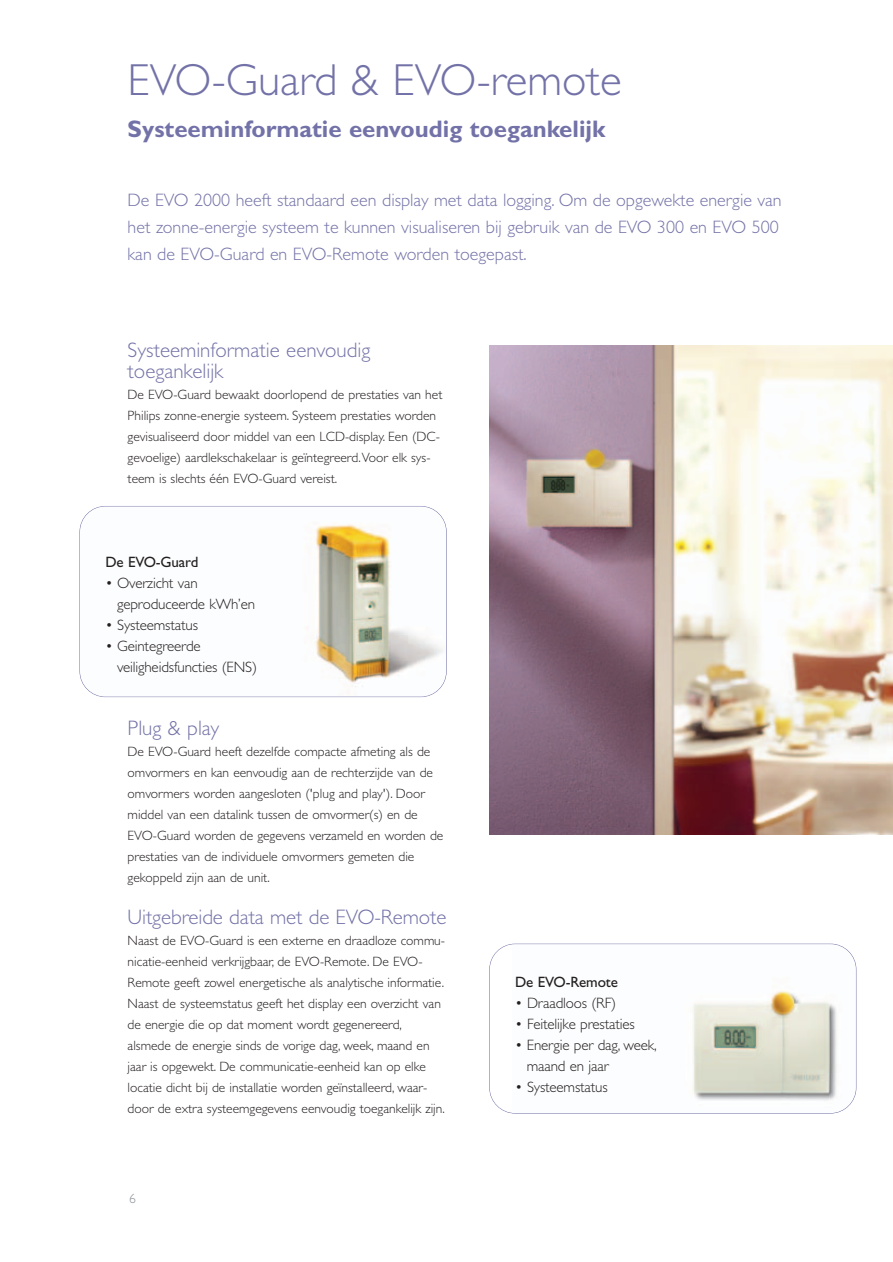
<style>
.page{position:relative;width:893px;height:1262px;background:#fff}
.page>*{position:absolute;margin:0;border:0;box-sizing:border-box;transform-origin:0 0}
.t1{font:300 45px "Gill Alt One";color:#7372a8}
.t2{font:700 24px "Gill Alt One";color:#7372a8}
.t3{font:300 21px/21px "Gill Sans";color:#7372a8}
.t4{font:300 18px/27px "Gill Sans";color:#7372a8}
.t5{font:300 15px/21px "Gill Alt One";letter-spacing:-.01em;color:#231f20}
.t6{font:15px "Gill Alt One";letter-spacing:-.01em;color:#231f20}
.t7{font:300 13.5px/21px "Gill Sans";color:#231f20}
.t8{font:300 13.5px "Gill Sans";color:#899197}
</style>
<div class="page">
<img style="left:80px;top:506px;width:366px;height:191px;border-radius:26px">
<div style="left:79px;top:506px;width:367px;height:191px;border:1px solid #7372a8;border-radius:26px"></div>
<img style="left:692px;top:945px;width:164px;height:168px">
<div style="left:489px;top:943px;width:367px;height:170px;border:1px solid #7372a8;border-radius:26px"></div>
<img style="left:489px;top:345px;width:403px;height:489px">
<h1 class="t1" style="left:128px;top:64px;width:495px">EVO-Guard &amp; EVO-remote</h1>
<h2 class="t2" style="left:128px;top:120px;width:479px">Systeeminformatie eenvoudig toegankelijk</h2>
<h3 class="t4" style="left:128px;top:188px;width:655px">De EVO 2000 heeft standaard een display met data logging. Om de opgewekte energie van het zonne-energie systeem te kunnen visualiseren bij gebruik van de EVO 300 en EVO 500 kan de EVO-Guard en EVO-Remote worden toegepast.</h3>
<h3 class="t3" style="left:128px;top:342px;width:244px">Systeeminformatie eenvoudig toegankelijk</h3>
<p class="t7" style="left:128px;top:385px;width:316px">De EVO-Guard bewaakt doorlopend de prestaties van het Philips zonne-energie systeem. Systeem prestaties worden gevisualiseerd door middel van een LCD-display. Een (DC&shy;gevoelige) aardlekschakelaar is geïntegreerd.Voor elk sys&shy;teem is slechts één EVO-Guard vereist.</p>
<p class="t6" style="left:105px;top:557px;width:94px">De EVO-Guard</p>
<p class="t5" style="left:117px;top:574px;width:139px;text-indent:-12px">• Overzicht van geproduceerde kWh’en</p>
<p class="t5" style="left:105px;top:616px;width:94px">• Systeemstatus</p>
<p class="t5" style="left:117px;top:637px;width:141px;text-indent:-12px">• Geintegreerde veiligheidsfuncties (ENS)</p>
<h3 class="t3" style="left:128px;top:720px;width:93px">Plug &amp; play</h3>
<p class="t7" style="left:128px;top:742px;width:317px">De EVO-Guard heeft dezelfde compacte afmeting als de omvormers en kan eenvoudig aan de rechterzijde van de omvormers worden aangesloten ('plug and play'). Door middel van een datalink tussen de omvormer(s) en de EVO-Guard worden de gegevens verzameld en worden de prestaties van de individuele omvormers gemeten die gekoppeld zijn aan de unit.</p>
<h3 class="t3" style="left:128px;top:909px;width:320px">Uitgebreide data met de EVO-Remote</h3>
<p class="t7" style="left:128px;top:931px;width:319px">Naast de EVO-Guard is een externe en draadloze commu&shy;nicatie-eenheid verkrijgbaar, de EVO-Remote. De EVO-Remote geeft zowel energetische als analytische informatie.<br>Naast de systeemstatus geeft het display een overzicht van de energie die op dat moment wordt gegenereerd, alsmede de energie sinds de vorige dag, week, maand en jaar is opgewekt. De communicatie-eenheid kan op elke locatie dicht bij de installatie worden geïnstalleerd, waar&shy;door de extra systeemgegevens eenvoudig toegankelijk zijn.</p>
<p class="t8" style="left:129px;top:1193px;width:8px">6</p>
<p class="t6" style="left:515px;top:977px;width:104px">De EVO-Remote</p>
<p class="t5" style="left:515px;top:994px;width:102px">• Draadloos (RF)</p>
<p class="t5" style="left:515px;top:1015px;width:121px">• Feitelijke prestaties</p>
<p class="t5" style="left:527px;top:1036px;width:131px;text-indent:-12px">• Energie per dag, week, maand en jaar</p>
<p class="t5" style="left:515px;top:1078px;width:94px">• Systeemstatus</p>
</div>
